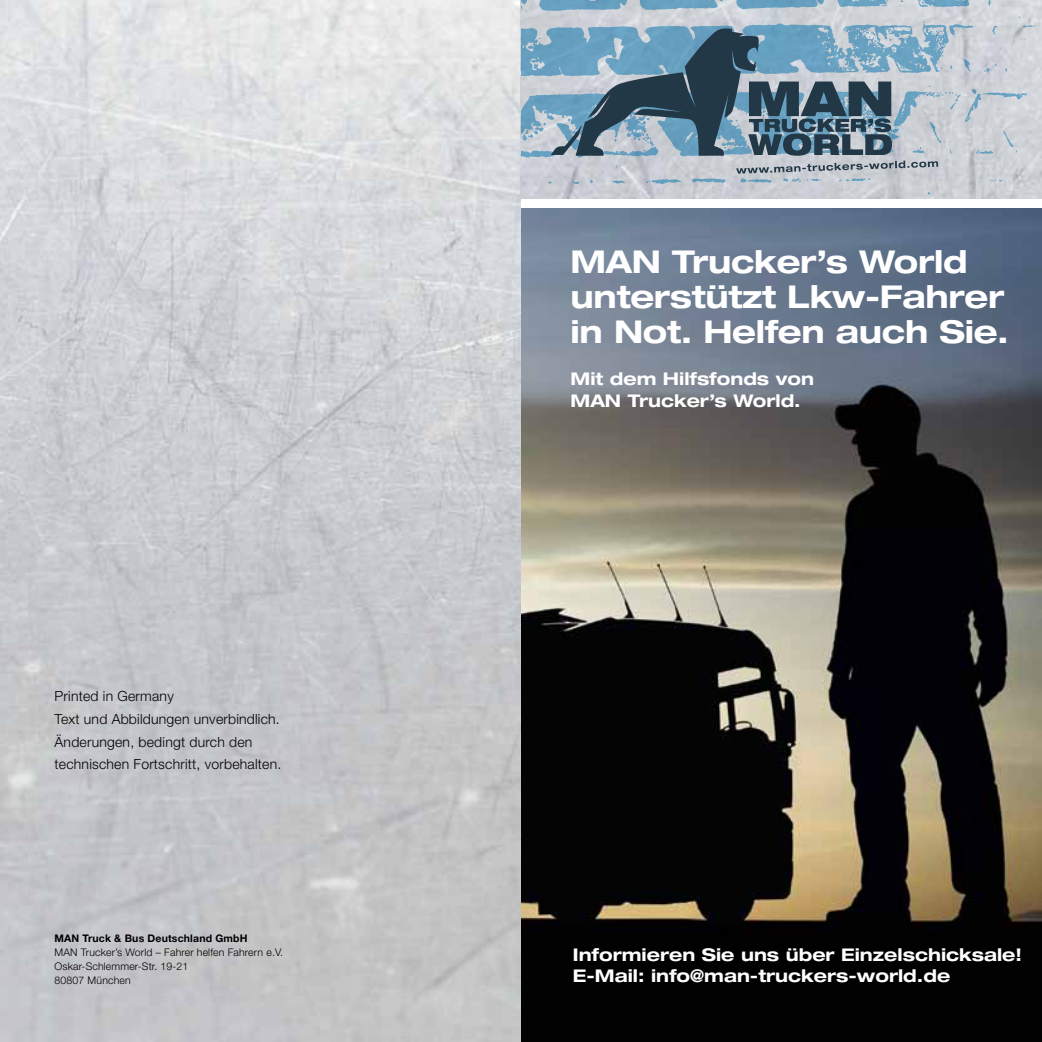
<style>
.page{position:relative;width:1042px;height:1042px;background:#fff}
.page>*{position:absolute;margin:0;border:0;box-sizing:border-box;transform-origin:0 0}
.t1{font:700 expanded 31.5px/35px "Helvetica Neue LT Std";letter-spacing:-.01em;color:#fff}
.t2{font:700 expanded 17.5px/21px "Helvetica Neue LT Std";color:#fff}
.t3{font:300 14px/22.6px "Helvetica Neue LT Std";letter-spacing:.015em;color:#000}
.t4{font:300 10.5px/14px "Helvetica Neue LT Std";letter-spacing:.015em;color:#000}
.t5{font:700 10.5px "Helvetica Neue LT Std";letter-spacing:.015em;color:#000}
</style>
<div class="page">
<img style="left:0;top:0;width:521px;height:1042px">
<img style="left:521px;top:208px;width:521px;height:834px">
<div style="left:551px;top:925px;width:491px;height:80px;background:#000"></div>
<svg style="left:521px;top:0;width:521px;height:195px;background:#bec9d2"></svg>
<svg style="left:551px;top:28px;width:387px;height:146px;background:#7792a3"></svg>
<p class="t3" style="left:55px;top:685px;width:228px">Printed in Germany<br>Text und Abbildungen unverbindlich.<br>Änderungen, bedingt durch den technischen Fortschritt, vorbehalten.</p>
<p class="t5" style="left:55px;top:931px;width:194px">MAN Truck &amp; Bus Deutschland GmbH</p>
<p class="t4" style="left:55px;top:944px;width:230px">MAN Trucker’s World – Fahrer helfen Fahrern e.V.<br>Oskar-Schlemmer-Str. 19-21<br>80807 München</p>
<h1 class="t1" style="left:570px;top:243px;width:440px">MAN Trucker’s World unterstützt Lkw-Fahrer in Not. Helfen auch Sie.</h1>
<p class="t2" style="left:570px;top:367px;width:245px;line-height:22.6px">Mit dem Hilfsfonds von<br>MAN Trucker’s World.</p>
<p class="t2" style="left:573px;top:944px;width:451px">Informieren Sie uns über Einzelschicksale!<br>E-Mail: info@man-truckers-world.de</p>
</div>
